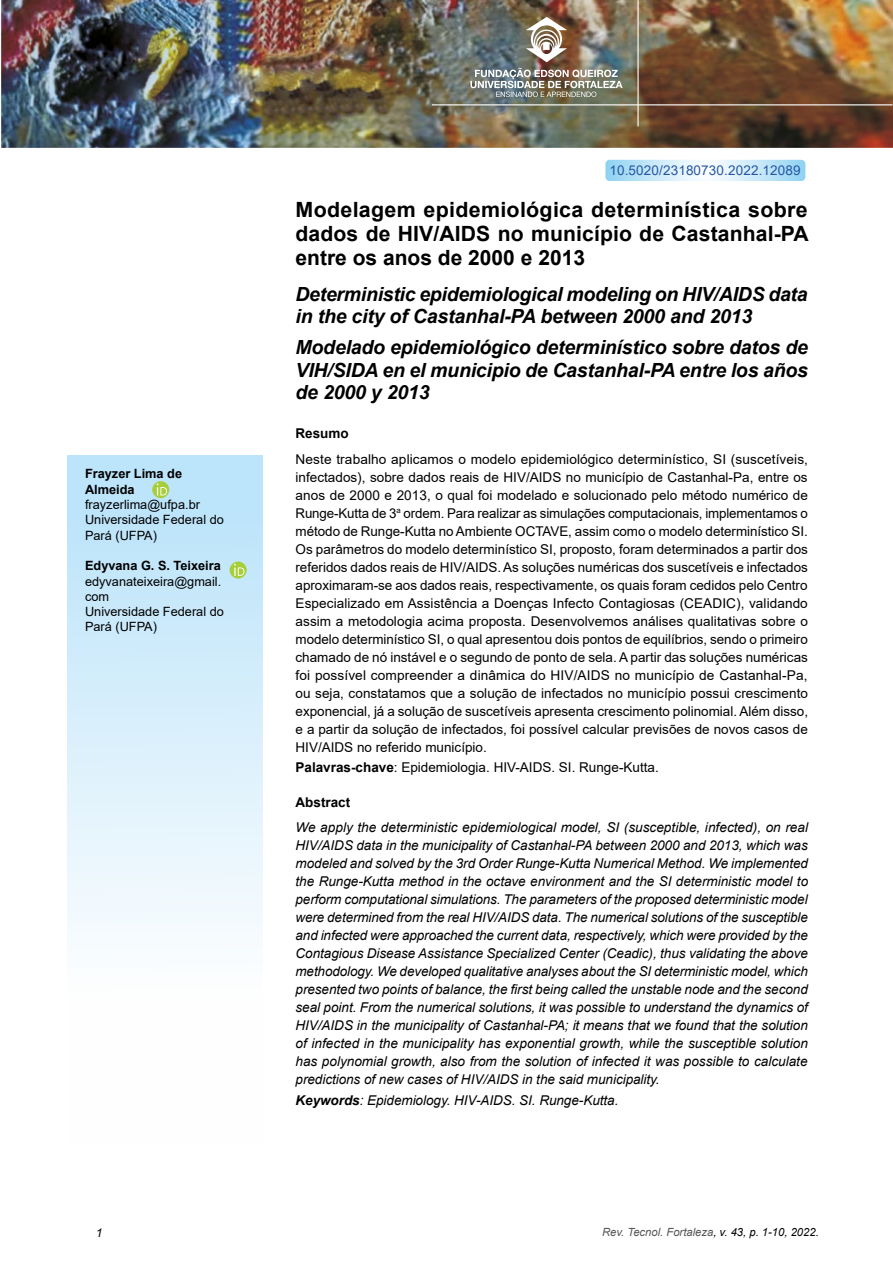
<style>
.page{position:relative;width:893px;height:1263px;background:#fff}
.page>*{position:absolute;margin:0;border:0;box-sizing:border-box;transform-origin:0 0}
.t1{font:700 21px/24px "Arial";letter-spacing:.005em;color:#000;text-align:justify}
.t2{font:italic 700 19.5px/22.5px "Arial";letter-spacing:-.01em;color:#000}
.t3{font:13.5px/18px "Arial";color:#000;text-align:justify}
.t4{font:italic 13.5px/18px "Arial";letter-spacing:-.005em;color:#000;text-align:justify}
.t5{font:13.5px "Arial";letter-spacing:.01em;color:#2557a4}
.t6{font:700 13.5px "Arial";color:#000}
.t7{font:12.75px/15.3px "Arial";color:#000}
.t8{font:700 12.75px/15.3px "Arial";color:#000}
.t9{font:italic 12px "Arial";color:#000}
.t10{font:italic 11.25px "Arial";color:#575756}
.s1{font-weight:700}
.s2{color:#000}
</style>
<div class="page">
<div style="left:67px;top:455px;width:196px;height:689px;background:linear-gradient(to bottom,#b9e3fa,#fff)"></div>
<img style="left:1px;top:0;width:892px;height:147px">
<svg style="left:605px;top:160px;width:200px;height:21px"></svg>
<hr style="left:637px;top:0;width:2px;height:126px;background:#fff">
<hr style="left:432px;top:104px;width:460px;height:1px;background:#fff">
<svg style="left:152px;top:481px;width:17px;height:17px"></svg>
<svg style="left:157px;top:483px;width:10px;height:12px"></svg>
<svg style="left:230px;top:561px;width:17px;height:17px"></svg>
<svg style="left:234px;top:564px;width:10px;height:12px"></svg>
<svg style="left:526px;top:17px;width:41px;height:45px"></svg>
<img style="left:470px;top:68px;width:153px;height:29px">
<p class="t8" style="left:85px;top:466px;width:99px">Frayzer Lima de<br>Almeida</p>
<p class="t7" style="left:85px;top:497px;width:140px">frayzerlima@ufpa.br<br>Universidade Federal do<br>Pará (UFPA)</p>
<p class="t8" style="left:85px;top:558px;width:137px">Edyvana G. S. Teixeira</p>
<p class="t7" style="left:85px;top:573px;width:140px">edyvanateixeira@gmail. com<br>Universidade Federal do<br>Pará (UFPA)</p>
<p class="t5" style="left:609px;top:161px;width:193px">10.5020/23180730.2022.12089</p>
<h1 class="t1" style="left:296px;top:198px;width:515px">Modelagem epidemiológica determinística sobre dados de HIV/AIDS no município de Castanhal-PA entre os anos de 2000 e 2013</h1>
<h2 class="t2" style="left:296px;top:283px;width:514px">Deterministic epidemiological modeling on HIV/AIDS data in the city of Castanhal-PA between 2000 and 2013</h2>
<h2 class="t2" style="left:296px;top:337px;width:514px;text-align:justify">Modelado epidemiológico determinístico sobre datos de VIH/SIDA en el municipio de Castanhal-PA entre los años de 2000 y 2013</h2>
<p class="t6" style="left:296px;top:424px;width:55px">Resumo</p>
<p class="t3" style="left:296px;top:450px;width:514px">Neste trabalho aplicamos o modelo epidemiológico determinístico, SI (suscetíveis, infectados), sobre dados reais de HIV/AIDS no município de Castanhal-Pa, entre os anos de 2000 e 2013, o qual foi modelado e solucionado pelo método numérico de Runge-Kutta de 3<sup>a</sup> ordem. Para realizar as simulações computacionais, implementamos o método de Runge-Kutta no Ambiente OCTAVE, assim como o modelo determinístico SI.<br>Os parâmetros do modelo determinístico SI, proposto, foram determinados a partir dos referidos dados reais de HIV/AIDS. As soluções numéricas dos suscetíveis e infectados aproximaram-se aos dados reais, respectivamente, os quais foram cedidos pelo Centro Especializado em Assistência a Doenças Infecto Contagiosas (CEADIC), validando assim a metodologia acima proposta. Desenvolvemos análises qualitativas sobre o modelo determinístico SI, o qual apresentou dois pontos de equilíbrios, sendo o primeiro chamado de nó instável e o segundo de ponto de sela. A partir das soluções numéricas foi possível compreender a dinâmica do HIV/AIDS no município de Castanhal-Pa, ou seja, constatamos que a solução de infectados no município possui crescimento exponencial, já a solução de suscetíveis apresenta crescimento polinomial. Além disso, e a partir da solução de infectados, foi possível calcular previsões de novos casos de HIV/AIDS no referido município.</p>
<p class="t3" style="left:296px;top:758px;width:365px"><span class="s1">Palavras-chave</span>: Epidemiologia. HIV-AIDS. SI. Runge-Kutta.</p>
<p class="t6" style="left:296px;top:793px;width:56px">Abstract</p>
<p class="t4" style="left:296px;top:819px;width:514px">We apply the deterministic epidemiological model, SI (susceptible, infected), on real HIV/AIDS data in the municipality of Castanhal-PA between 2000 and 2013, which was modeled and solved by the 3rd Order Runge-Kutta Numerical Method. We implemented the Runge-Kutta method in the octave environment and the SI deterministic model to perform computational simulations. The parameters of the proposed deterministic model were determined from the real HIV/AIDS data. The numerical solutions of the susceptible and infected were approached the current data, respectively, which were provided by the Contagious Disease Assistance Specialized Center (Ceadic), thus validating the above methodology. We developed qualitative analyses about the SI deterministic model, which presented two points of balance, the first being called the unstable node and the second seal point. From the numerical solutions, it was possible to understand the dynamics of HIV/AIDS in the municipality of Castanhal-PA; it means that we found that the solution of infected in the municipality has exponential growth, while the susceptible solution has polynomial growth, also from the solution of infected it was possible to calculate predictions of new cases of HIV/AIDS in the said municipality.</p>
<p class="t4" style="left:296px;top:1091px;width:324px"><span class="s1">Keywords</span>: Epidemiology. HIV-AIDS. SI. Runge-Kutta.</p>
<p class="t9" style="left:96px;top:1225px;width:8px">1</p>
<p class="t10" style="left:602px;top:1225px;width:218px">Rev. Tecnol. Fortaleza<span class="s2">, v. 43, p. 1-10, 2022.</span></p>
</div>
